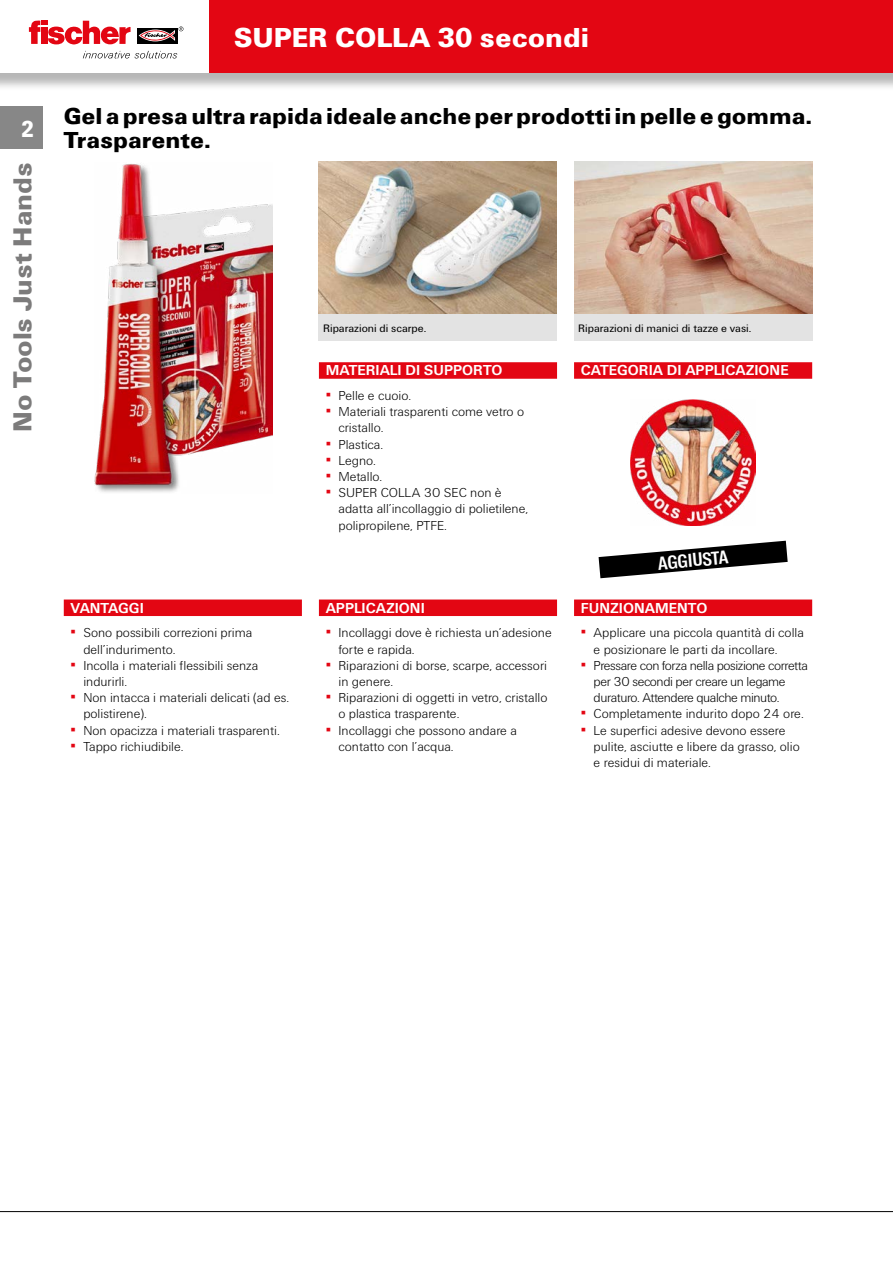
<style>
.page{position:relative;width:893px;height:1263px;background:#fff}
.page>*{position:absolute;margin:0;border:0;box-sizing:border-box;transform-origin:0 0}
.t1{font:900 28.5px "Fi We";color:#fff}
.t2{font:900 27px "Fi We";color:#7c7b7b}
.t3{font:900 24px/24px "Fi We";color:#000}
.t4{font:900 24px "Fi We";color:#fff;scale:.88 1}
.t5{font:600 18px "fischerstrong Cond";color:#fff}
.t6{font:700 15px "Fi We";color:#fff}
.t7{font:300 13.5px/16.2px "Fi We";color:#000}
.t8{font:300 13.5px/16.2px "Fi We";letter-spacing:-.03em;color:#000}
.t9{font:11.25px "Fi We";color:#000}
.s1{font-weight:400;color:#e30613}
</style>
<div class="page">
<hr style="left:0;top:1211px;width:893px;height:1px;background:#000">
<div style="left:0;top:0;width:893px;height:91px;background:#000;opacity:.29"></div>
<div style="left:0;top:0;width:893px;height:72px;background:#e30613"></div>
<div style="left:0;top:0;width:208px;height:72px;background:#fff"></div>
<div style="left:0;top:106px;width:43px;height:43px;background:#878787"></div>
<div style="left:137px;top:28px;width:40px;height:16px;background:#000"></div>
<svg style="left:139px;top:27px;width:44px;height:14px"></svg>
<svg style="left:29px;top:20px;width:102px;height:24px"></svg>
<svg style="left:83px;top:51px;width:94px;height:7px"></svg>
<img style="left:319px;top:162px;width:238px;height:153px">
<img style="left:574px;top:162px;width:238px;height:153px">
<div style="left:319px;top:315px;width:238px;height:26px;background:#e3e3e3"></div>
<div style="left:574px;top:362px;width:238px;height:17px;background:#e30613"></div>
<div style="left:574px;top:315px;width:238px;height:26px;background:#e3e3e3"></div>
<div style="left:319px;top:599px;width:238px;height:17px;background:#e30613"></div>
<div style="left:574px;top:599px;width:238px;height:17px;background:#e30613"></div>
<div style="left:319px;top:362px;width:238px;height:17px;background:#e30613"></div>
<div style="left:64px;top:599px;width:238px;height:17px;background:#e30613"></div>
<svg style="left:599px;top:541px;width:189px;height:37px"></svg>
<img style="left:630px;top:399px;width:126px;height:126px">
<img style="left:94px;top:164px;width:179px;height:328px">
<h3 class="t4" style="left:21px;top:115px;width:16px">2</h3>
<h2 class="t2" style="left:7px;top:432px;width:271px;rotate:-90deg">No Tools Just Hands</h2>
<h1 class="t1" style="left:234px;top:21px;width:357px">SUPER COLLA 30 secondi</h1>
<h3 class="t3" style="left:64px;top:104px;width:750px">Gel a presa ultra rapida ideale anche per prodotti in pelle e gomma.<br>Trasparente.</h3>
<p class="t6" style="left:71px;top:599px;width:75px">VANTAGGI</p>
<p class="t7" style="left:83px;top:625px;width:171px;text-indent:-13px"><span class="s1">▪</span> Sono possibili correzioni prima dell’indurimento.</p>
<p class="t7" style="left:83px;top:657px;width:176px;text-indent:-13px"><span class="s1">▪</span> Incolla i materiali flessibili senza indurirli.</p>
<p class="t7" style="left:83px;top:690px;width:207px;text-indent:-13px"><span class="s1">▪</span> Non intacca i materiali delicati (ad es. polistirene).</p>
<p class="t7" style="left:71px;top:722px;width:211px"><span class="s1">▪</span> Non opacizza i materiali trasparenti.</p>
<p class="t7" style="left:71px;top:738px;width:115px"><span class="s1">▪</span> Tappo richiudibile.</p>
<p class="t9" style="left:323px;top:322px;width:105px">Riparazioni di scarpe.</p>
<p class="t6" style="left:326px;top:362px;width:178px">MATERIALI DI SUPPORTO</p>
<p class="t7" style="left:326px;top:388px;width:87px"><span class="s1">▪</span> Pelle e cuoio.</p>
<p class="t7" style="left:338px;top:404px;width:187px;text-indent:-13px"><span class="s1">▪</span> Materiali trasparenti come vetro o cristallo.</p>
<p class="t7" style="left:326px;top:436px;width:59px"><span class="s1">▪</span> Plastica.</p>
<p class="t7" style="left:326px;top:452px;width:52px"><span class="s1">▪</span> Legno.</p>
<p class="t7" style="left:326px;top:469px;width:58px"><span class="s1">▪</span> Metallo.</p>
<p class="t7" style="left:338px;top:485px;width:191px;text-indent:-13px"><span class="s1">▪</span> SUPER COLLA 30 SEC non è adatta all’incollaggio di polietilene, polipropilene, PTFE.</p>
<p class="t6" style="left:326px;top:599px;width:101px">APPLICAZIONI</p>
<p class="t7" style="left:338px;top:625px;width:215px;text-indent:-13px"><span class="s1">▪</span> Incollaggi dove è richiesta un’adesione forte e rapida.</p>
<p class="t7" style="left:338px;top:657px;width:210px;text-indent:-13px"><span class="s1">▪</span> Riparazioni di borse, scarpe, accessori in genere.</p>
<p class="t7" style="left:338px;top:690px;width:210px;text-indent:-13px"><span class="s1">▪</span> Riparazioni di oggetti in vetro, cristallo o plastica trasparente.</p>
<p class="t7" style="left:338px;top:722px;width:180px;text-indent:-13px"><span class="s1">▪</span> Incollaggi che possono andare a contatto con l’acqua.</p>
<p class="t9" style="left:578px;top:322px;width:174px">Riparazioni di manici di tazze e vasi.</p>
<p class="t6" style="left:581px;top:362px;width:209px">CATEGORIA DI APPLICAZIONE</p>
<h3 class="t5" style="left:657px;top:553px;width:72px;rotate:-5deg">AGGIUSTA</h3>
<p class="t6" style="left:581px;top:599px;width:128px">FUNZIONAMENTO</p>
<p class="t7" style="left:594px;top:625px;width:212px;text-indent:-13px"><span class="s1">▪</span> Applicare una piccola quantità di colla e posizionare le parti da incollare.</p>
<p class="t8" style="left:594px;top:657px;width:216px;text-indent:-13px"><span class="s1">▪</span> Pressare con forza nella posizione corretta per 30 secondi per creare un legame duraturo. Attendere qualche minuto.</p>
<p class="t7" style="left:581px;top:706px;width:224px"><span class="s1">▪</span> Completamente indurito dopo 24 ore.</p>
<p class="t7" style="left:594px;top:722px;width:208px;text-indent:-13px"><span class="s1">▪</span> Le superfici adesive devono essere pulite, asciutte e libere da grasso, olio e residui di materiale.</p>
</div>
